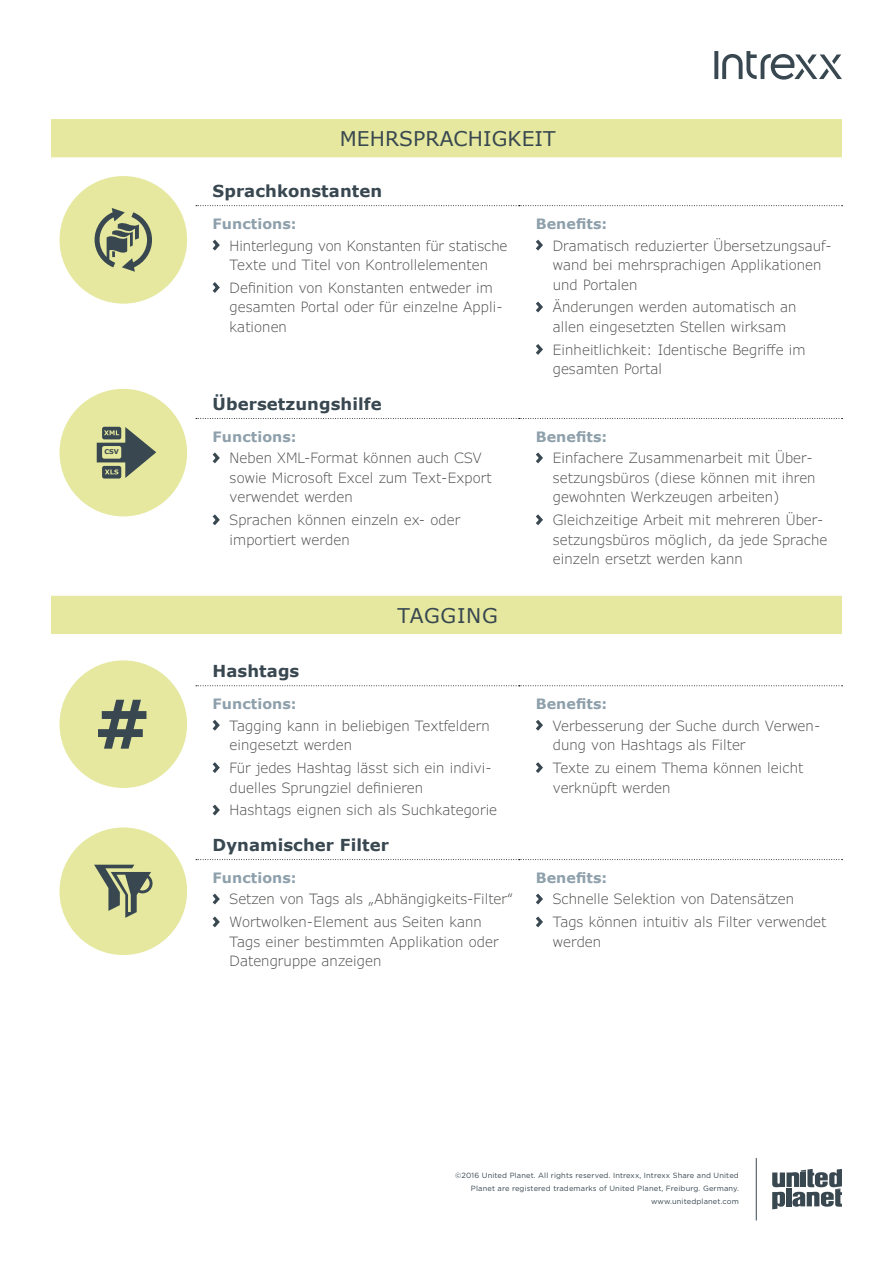
<style>
.page{position:relative;width:893px;height:1263px;background:#fff}
.page>*{position:absolute;margin:0;border:0;box-sizing:border-box;transform-origin:0 0}
.t1{font:20.25px "Verdana";letter-spacing:.005em;color:#384750}
.t2{font:20.25px "Verdana";letter-spacing:.035em;color:#384750}
.t3{font:700 16.5px "Verdana";letter-spacing:.005em;color:#384750}
.t4{font:300 14.25px/19.5px "Verdana Pro";letter-spacing:.005em;color:#4b4b4a}
.t5{font:700 14.25px "Verdana";letter-spacing:.005em;color:#8ea0ab}
.t6{font:7.5px/13px "Gotham";letter-spacing:.02em;color:#384750;text-align:right}
.t7{font:700 6.6px "Verdana";color:#384750}
</style>
<div class="page">
<svg style="left:714px;top:51px;width:128px;height:29px"></svg>
<svg style="left:51px;top:119px;width:791px;height:515px"></svg>
<svg style="left:196px;top:205px;width:647px;height:1px"></svg>
<svg style="left:196px;top:859px;width:647px;height:1px"></svg>
<svg style="left:196px;top:418px;width:647px;height:1px"></svg>
<svg style="left:196px;top:685px;width:647px;height:1px"></svg>
<div style="left:60px;top:176px;width:127px;height:128px;background:#e5e89e;border-radius:50%"></div>
<svg style="left:209px;top:236px;width:13px;height:18px"></svg>
<svg style="left:209px;top:279px;width:13px;height:17px"></svg>
<svg style="left:532px;top:236px;width:13px;height:18px"></svg>
<svg style="left:532px;top:298px;width:13px;height:18px"></svg>
<svg style="left:532px;top:341px;width:13px;height:17px"></svg>
<div style="left:60px;top:389px;width:127px;height:127px;background:#e5e89e;border-radius:50%"></div>
<svg style="left:209px;top:449px;width:13px;height:18px"></svg>
<svg style="left:209px;top:511px;width:13px;height:18px"></svg>
<svg style="left:532px;top:449px;width:13px;height:18px"></svg>
<svg style="left:532px;top:511px;width:13px;height:18px"></svg>
<div style="left:60px;top:660px;width:127px;height:128px;background:#e5e89e;border-radius:50%"></div>
<svg style="left:212px;top:720px;width:8px;height:11px"></svg>
<svg style="left:212px;top:762px;width:8px;height:11px"></svg>
<svg style="left:212px;top:804px;width:8px;height:12px"></svg>
<svg style="left:536px;top:720px;width:7px;height:11px"></svg>
<svg style="left:536px;top:762px;width:7px;height:11px"></svg>
<div style="left:60px;top:827px;width:127px;height:128px;background:#e5e89e;border-radius:50%"></div>
<svg style="left:212px;top:893px;width:8px;height:35px"></svg>
<svg style="left:536px;top:893px;width:7px;height:35px"></svg>
<svg style="left:98px;top:700px;width:48px;height:49px"></svg>
<svg style="left:94px;top:865px;width:59px;height:53px"></svg>
<svg style="left:95px;top:208px;width:57px;height:64px"></svg>
<svg style="left:97px;top:427px;width:59px;height:51px"></svg>
<svg style="left:772px;top:1169px;width:70px;height:40px"></svg>
<hr style="left:756px;top:1158px;width:1px;height:62px;background:#384750">
<p class="t7" style="left:104px;top:448px;width:16px">CSV</p>
<h1 class="t1" style="left:340px;top:126px;width:218px">MEHRSPRACHIGKEIT</h1>
<p class="t3" style="left:213px;top:180px;width:171px">Sprachkonstanten</p>
<p class="t5" style="left:213px;top:215px;width:86px">Functions:</p>
<p class="t4" style="left:230px;top:236px;width:279px">Hinterlegung von Konstanten für statische<br>Texte und Titel von Kontrollelementen</p>
<p class="t4" style="left:230px;top:278px;width:275px">Definition von Konstanten entweder im gesamten Portal oder für einzelne Appli&shy;kationen</p>
<p class="t5" style="left:536px;top:215px;width:73px">Benefits:</p>
<p class="t4" style="left:553px;top:236px;width:281px">Dramatisch reduzierter Übersetzungsauf&shy;wand bei mehrsprachigen Applikationen und Portalen</p>
<p class="t4" style="left:553px;top:298px;width:245px">Änderungen werden automatisch an allen eingesetzten Stellen wirksam</p>
<p class="t4" style="left:553px;top:340px;width:254px">Einheitlichkeit: Identische Begriffe im gesamten Portal</p>
<p class="t3" style="left:213px;top:393px;width:171px">Übersetzungshilfe</p>
<p class="t5" style="left:213px;top:428px;width:86px">Functions:</p>
<p class="t4" style="left:230px;top:449px;width:263px">Neben XML-Format können auch CSV sowie Microsoft Excel zum Text-Export verwendet werden</p>
<p class="t4" style="left:230px;top:510px;width:232px">Sprachen können einzeln ex- oder importiert werden</p>
<h1 class="t2" style="left:398px;top:602px;width:102px">TAGGING</h1>
<p class="t3" style="left:213px;top:660px;width:88px">Hashtags</p>
<p class="t5" style="left:213px;top:695px;width:86px">Functions:</p>
<p class="t4" style="left:230px;top:716px;width:262px">Tagging kann in beliebigen Textfeldern eingesetzt werden</p>
<p class="t4" style="left:230px;top:758px;width:264px">Für jedes Hashtag lässt sich ein indivi&shy;duelles Sprungziel definieren</p>
<p class="t4" style="left:230px;top:801px;width:269px">Hashtags eignen sich als Suchkategorie</p>
<p class="t3" style="left:213px;top:834px;width:178px">Dynamischer Filter</p>
<p class="t5" style="left:213px;top:869px;width:86px">Functions:</p>
<p class="t4" style="left:230px;top:888px;width:285px;line-height:23px">Setzen von Tags als „Abhängigkeits-Filter“<br>Wortwolken-Element aus Seiten kann</p>
<p class="t4" style="left:230px;top:932px;width:271px">Tags einer bestimmten Applikation oder<br>Datengruppe anzeigen</p>
<p class="t5" style="left:536px;top:428px;width:73px">Benefits:</p>
<p class="t4" style="left:553px;top:449px;width:264px">Einfachere Zusammenarbeit mit Über&shy;setzungsbüros (diese können mit ihren gewohnten Werkzeugen arbeiten)</p>
<p class="t4" style="left:553px;top:510px;width:276px">Gleichzeitige Arbeit mit mehreren Über&shy;setzungsbüros möglich, da jede Sprache einzeln ersetzt werden kann</p>
<p class="t5" style="left:536px;top:695px;width:73px">Benefits:</p>
<p class="t4" style="left:553px;top:716px;width:269px">Verbesserung der Suche durch Verwen&shy;dung von Hashtags als Filter</p>
<p class="t4" style="left:553px;top:758px;width:252px">Texte zu einem Thema können leicht verknüpft werden</p>
<p class="t5" style="left:536px;top:869px;width:73px">Benefits:</p>
<p class="t4" style="left:553px;top:888px;width:275px;line-height:23px">Schnelle Selektion von Datensätzen<br>Tags können intuitiv als Filter verwendet</p>
<p class="t4" style="left:553px;top:932px;width:50px">werden</p>
<p class="t6" style="left:455px;top:1169px;width:285px">©2016 United Planet. All rights reserved. Intrexx, Intrexx Share and United<br>Planet are registered trademarks of United Planet, Freiburg. Germany. www.unitedplanet.com</p>
</div>
